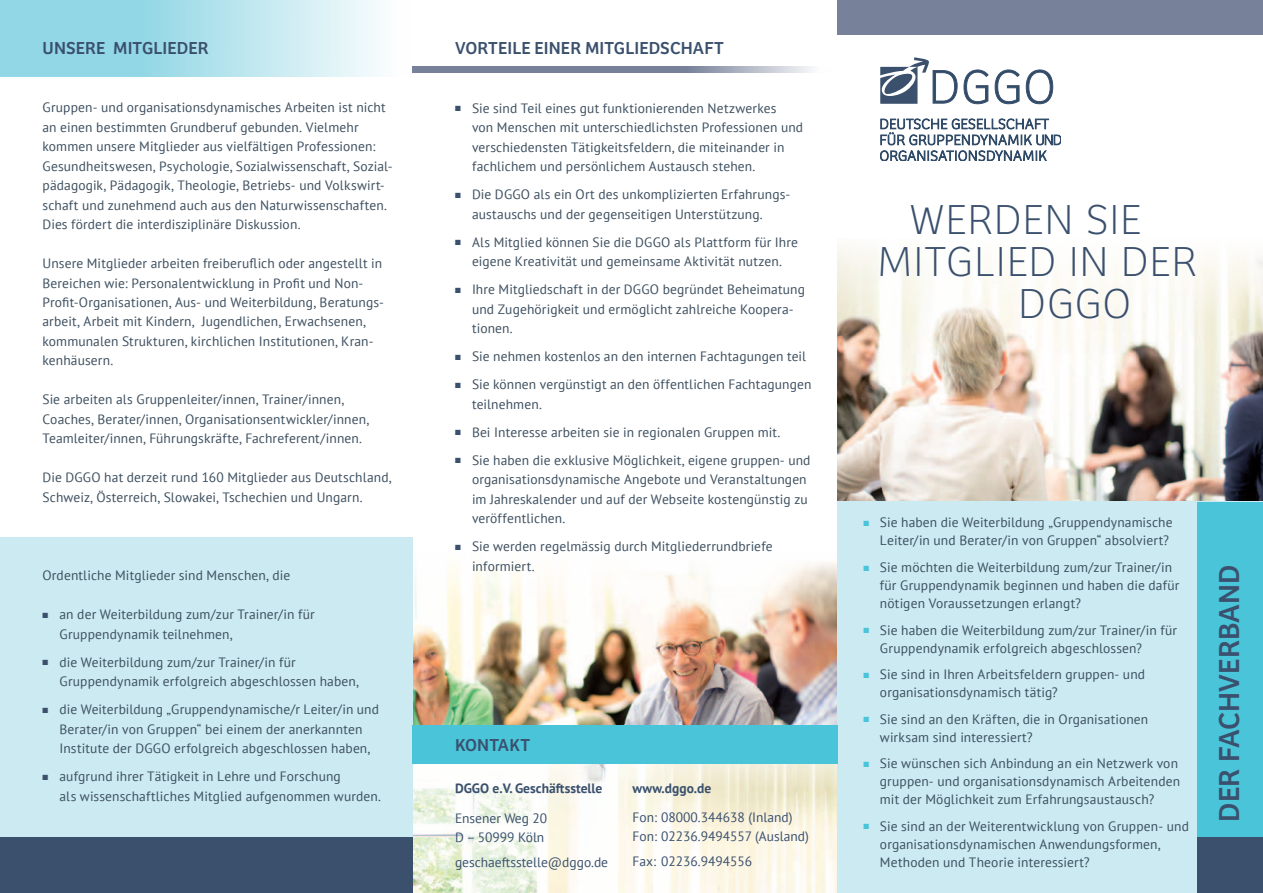
<style>
.page{position:relative;width:1263px;height:893px;background:#fff}
.page>*{position:absolute;margin:0;border:0;box-sizing:border-box;transform-origin:0 0}
.t1{font:100 43.5px/42px "Bree";letter-spacing:.02em;color:#3a506d;text-align:center}
.t2{font:30px "Bree";letter-spacing:.005em;color:#3a506d}
.t3{font:18px "Bree";letter-spacing:.005em;color:#3a506d}
.t4{font:13.5px/19.5px "PT Sans";letter-spacing:.01em;color:#3d4f5f}
.t5{font:13.5px/19.5px "PT Sans";color:#3a506d}
.t6{font:700 13.5px "PT Sans";color:#3a506d}
.s1{color:#3a506d}
.s2{color:#49c4d9}
</style>
<div class="page">
<img style="left:838px;top:245px;width:425px;height:257px">
<img style="left:412px;top:764px;width:426px;height:129px">
<img style="left:412px;top:553px;width:426px;height:172px">
<div style="left:838px;top:502px;width:425px;height:391px;background:#cceaf2"></div>
<div style="left:0;top:538px;width:412px;height:355px;background:#cceaf2"></div>
<div style="left:838px;top:0;width:425px;height:34px;background:#77829a"></div>
<div style="left:1197px;top:502px;width:66px;height:365px;background:#49c4d9"></div>
<svg style="left:880px;top:151px;width:166px;height:10px"></svg>
<svg style="left:881px;top:119px;width:180px;height:26px"></svg>
<svg style="left:880px;top:57px;width:174px;height:48px"></svg>
<div style="left:0;top:838px;width:412px;height:55px;background:#3a506d"></div>
<svg style="left:0;top:0;width:379px;height:77px"></svg>
<div style="left:1197px;top:838px;width:66px;height:55px;background:#3a506d"></div>
<div style="left:412px;top:725px;width:426px;height:39px;background:#49c4d9"></div>
<svg style="left:412px;top:67px;width:400px;height:6px;fill:#77829a"></svg>
<h3 class="t3" style="left:43px;top:37px;width:168px">UNSERE MITGLIEDER</h3>
<p class="t4" style="left:43px;top:97px;width:352px">Gruppen- und organisationsdynamisches Arbeiten ist nicht an einen bestimmten Grundberuf gebunden. Vielmehr kommen unsere Mitglieder aus vielfältigen Professionen:<br>Gesundheitswesen, Psychologie, Sozialwissenschaft, Sozial&shy;pädagogik, Pädagogik, Theologie, Betriebs- und Volkswirt&shy;schaft und zunehmend auch aus den Naturwissenschaften.<br>Dies fördert die interdisziplinäre Diskussion.</p>
<p class="t4" style="left:43px;top:253px;width:343px">Unsere Mitglieder arbeiten freiberuflich oder angestellt in Bereichen wie: Personalentwicklung in Profit und Non-Profit-Organisationen, Aus- und Weiterbildung, Beratungs&shy;arbeit, Arbeit mit Kindern, Jugendlichen, Erwachsenen, kommunalen Strukturen, kirchlichen Institutionen, Kran&shy;kenhäusern.</p>
<p class="t4" style="left:43px;top:390px;width:328px">Sie arbeiten als Gruppenleiter/innen, Trainer/innen,<br>Coaches, Berater/innen, Organisationsentwickler/innen,<br>Teamleiter/innen, Führungskräfte, Fachreferent/innen.</p>
<p class="t4" style="left:43px;top:468px;width:351px">Die DGGO hat derzeit rund 160 Mitglieder aus Deutschland,<br>Schweiz, Österreich, Slowakei, Tschechien und Ungarn.</p>
<p class="t4" style="left:43px;top:565px;width:249px">Ordentliche Mitglieder sind Menschen, die</p>
<p class="t4" style="left:60px;top:604px;width:257px;text-indent:-17px"><span class="s1">■</span> an der Weiterbildung zum/zur Trainer/in für<br>Gruppendynamik teilnehmen,</p>
<p class="t4" style="left:60px;top:652px;width:301px;text-indent:-17px"><span class="s1">■</span> die Weiterbildung zum/zur Trainer/in für<br>Gruppendynamik erfolgreich abgeschlossen haben,</p>
<p class="t4" style="left:60px;top:699px;width:321px;text-indent:-17px"><span class="s1">■</span> die Weiterbildung „Gruppendynamische/r Leiter/in und<br>Berater/in von Gruppen“ bei einem der anerkannten<br>Institute der DGGO erfolgreich abgeschlossen haben,</p>
<p class="t4" style="left:60px;top:766px;width:323px;text-indent:-17px"><span class="s1">■</span> aufgrund ihrer Tätigkeit in Lehre und Forschung<br>als wissenschaftliches Mitglied aufgenommen wurden.</p>
<h3 class="t3" style="left:455px;top:37px;width:270px">VORTEILE EINER MITGLIEDSCHAFT</h3>
<p class="t4" style="left:472px;top:98px;width:333px;text-indent:-17px"><span class="s1">■</span> Sie sind Teil eines gut funktionierenden Netzwerkes<br>von Menschen mit unterschiedlichsten Professionen und verschiedensten Tätigkeitsfeldern, die miteinander in fachlichem und persönlichem Austausch stehen.</p>
<p class="t4" style="left:472px;top:184px;width:320px;text-indent:-17px"><span class="s1">■</span> Die DGGO als ein Ort des unkomplizierten Erfahrungs&shy;austauschs und der gegenseitigen Unterstützung.</p>
<p class="t4" style="left:455px;top:232px;width:344px;text-align:center"><span class="s1">■</span> Als Mitglied können Sie die DGGO als Plattform für Ihre eigene Kreativität und gemeinsame Aktivität nutzen.</p>
<p class="t4" style="left:472px;top:279px;width:335px;text-indent:-17px"><span class="s1">■</span> Ihre Mitgliedschaft in der DGGO begründet Beheimatung und Zugehörigkeit und ermöglicht zahlreiche Koopera&shy;tionen.</p>
<p class="t4" style="left:455px;top:346px;width:352px"><span class="s1">■</span> Sie nehmen kostenlos an den internen Fachtagungen teil</p>
<p class="t4" style="left:472px;top:374px;width:341px;text-indent:-17px"><span class="s1">■</span> Sie können vergünstigt an den öffentlichen Fachtagungen teilnehmen.</p>
<p class="t4" style="left:455px;top:422px;width:327px"><span class="s1">■</span> Bei Interesse arbeiten sie in regionalen Gruppen mit.</p>
<p class="t4" style="left:472px;top:450px;width:340px;text-indent:-17px"><span class="s1">■</span> Sie haben die exklusive Möglichkeit, eigene gruppen- und organisationsdynamische Angebote und Veranstaltungen im Jahreskalender und auf der Webseite kostengünstig zu veröffentlichen.</p>
<p class="t4" style="left:472px;top:536px;width:302px;text-indent:-17px"><span class="s1">■</span> Sie werden regelmässig durch Mitgliederrundbriefe informiert.</p>
<h3 class="t3" style="left:455px;top:734px;width:77px">KONTAKT</h3>
<p class="t6" style="left:455px;top:780px;width:149px">DGGO e.V. Geschäftsstelle</p>
<p class="t5" style="left:455px;top:808px;width:94px">Ensener Weg 20<br>D – 50999 Köln</p>
<p class="t5" style="left:455px;top:852px;width:155px">geschaeftsstelle@dggo.de</p>
<p class="t6" style="left:632px;top:780px;width:80px">www.dggo.de</p>
<p class="t5" style="left:632px;top:807px;width:178px">Fon: 08000.344638 (Inland)<br>Fon: 02236.9494557 (Ausland)</p>
<p class="t5" style="left:632px;top:851px;width:121px">Fax: 02236.9494556</p>
<h1 class="t1" style="left:877px;top:200px;width:321px">WERDEN SIE<br>MITGLIED IN DER<br>DGG</h1>
<h1 class="t1" style="left:1102px;top:284px;width:30px">O</h1>
<p class="t4" style="left:863px;top:513px;width:311px;line-height:18px;text-align:right"><span class="s2">■</span> Sie haben die Weiterbildung „Gruppendynamische<br>Leiter/in und Berater/in von Gruppen“ absolviert?</p>
<p class="t4" style="left:880px;top:558px;width:301px;line-height:18px;text-indent:-16px"><span class="s2">■</span> Sie möchten die Weiterbildung zum/zur Trainer/in für Gruppendynamik beginnen und haben die dafür nötigen Voraussetzungen erlangt?</p>
<p class="t4" style="left:880px;top:620px;width:299px;line-height:18px;text-indent:-16px"><span class="s2">■</span> Sie haben die Weiterbildung zum/zur Trainer/in für<br>Gruppendynamik erfolgreich abgeschlossen?</p>
<p class="t4" style="left:880px;top:665px;width:267px;line-height:18px;text-indent:-16px"><span class="s2">■</span> Sie sind in Ihren Arbeitsfeldern gruppen- und organisationsdynamisch tätig?</p>
<p class="t4" style="left:880px;top:709px;width:270px;line-height:18px;text-indent:-16px"><span class="s2">■</span> Sie sind an den Kräften, die in Organisationen wirksam sind interessiert?</p>
<p class="t4" style="left:880px;top:754px;width:302px;line-height:18px;text-indent:-16px"><span class="s2">■</span> Sie wünschen sich Anbindung an ein Netzwerk von gruppen- und organisationsdynamisch Arbeitenden mit der Möglichkeit zum Erfahrungsaustausch?</p>
<p class="t4" style="left:880px;top:816px;width:310px;line-height:18px;text-indent:-16px"><span class="s2">■</span> Sie sind an der Weiterentwicklung von Gruppen- und organisationsdynamischen Anwendungsformen,<br>Methoden und Theorie interessiert?</p>
<h2 class="t2" style="left:1211px;top:822px;width:255px;rotate:-90deg">DER FACHVERBAND</h2>
</div>
